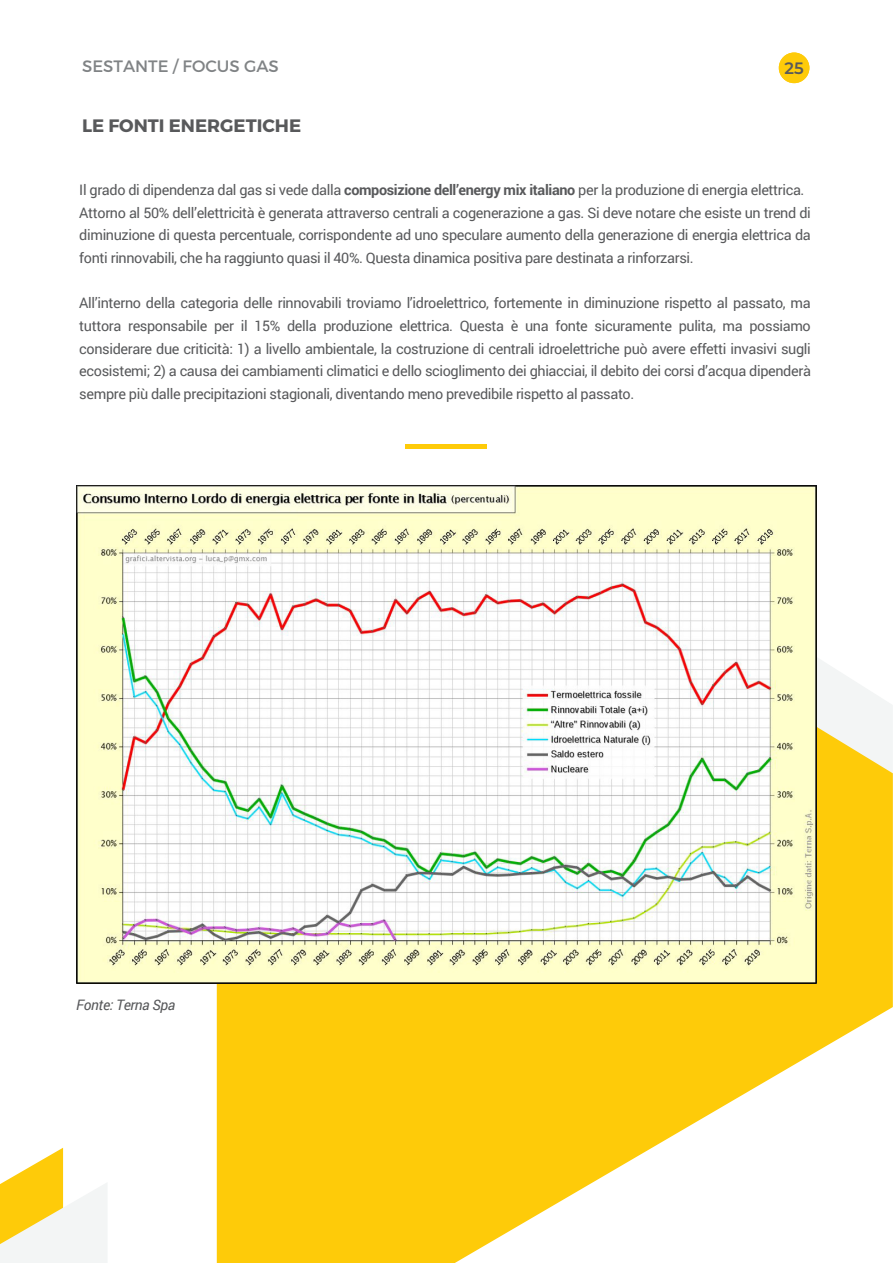
<style>
.page{position:relative;width:893px;height:1263px;background:#fff}
.page>*{position:absolute;margin:0;border:0;box-sizing:border-box;transform-origin:0 0}
.t1{font:700 18px "Montserrat";color:#58595b}
.t2{font:16.5px "Montserrat";color:#808385}
.t3{font:600 16.5px "Montserrat";color:#58595b}
.t4{font:14.4px/22.6px "Roboto";letter-spacing:-.025em;color:#58595b}
.t5{font:italic 14.4px "Roboto";letter-spacing:-.025em;color:#58595b}
.s1{font-weight:700}
</style>
<div class="page">
<svg style="left:217px;top:635px;width:676px;height:628px;fill:#fecb09"></svg>
<svg style="left:0;top:1148px;width:107px;height:115px"></svg>
<hr style="left:406px;top:445px;width:81px;height:4px;background:#fecb09">
<div style="left:779px;top:53px;width:30px;height:30px;background:#fecb09;border-radius:50%"></div>
<img style="left:77px;top:485px;width:739px;height:499px">
<p class="t2" style="left:82px;top:56px;width:198px">SESTANTE / FOCUS GAS</p>
<p class="t1" style="left:82px;top:115px;width:221px">LE FONTI ENERGETICHE</p>
<p class="t3" style="left:784px;top:56px;width:22px">05</p>
<p class="t3" style="left:784px;top:56px;width:11px">2</p>
<p class="t4" style="left:79px;top:178px;width:733px">Il grado di dipendenza dal gas si vede dalla <span class="s1">composizione dell’energy mix italiano</span> per la produzione di energia elettrica.<br>Attorno al 50% dell’elettricità è generata attraverso centrali a cogenerazione a gas. Si deve notare che esiste un trend di diminuzione di questa percentuale, corrispondente ad uno speculare aumento della generazione di energia elettrica da fonti rinnovabili, che ha raggiunto quasi il 40%. Questa dinamica positiva pare destinata a rinforzarsi.</p>
<p class="t4" style="left:79px;top:291px;width:733px;text-align:justify">All’interno della categoria delle rinnovabili troviamo l’idroelettrico, fortemente in diminuzione rispetto al passato, ma tuttora responsabile per il 15% della produzione elettrica. Questa è una fonte sicuramente pulita, ma possiamo considerare due criticità: 1) a livello ambientale, la costruzione di centrali idroelettriche può avere effetti invasivi sugli ecosistemi; 2) a causa dei cambiamenti climatici e dello scioglimento dei ghiacciai, il debito dei corsi d’acqua dipenderà sempre più dalle precipitazioni stagionali, diventando meno prevedibile rispetto al passato.</p>
<p class="t5" style="left:76px;top:994px;width:100px">Fonte: Terna Spa</p>
</div>
